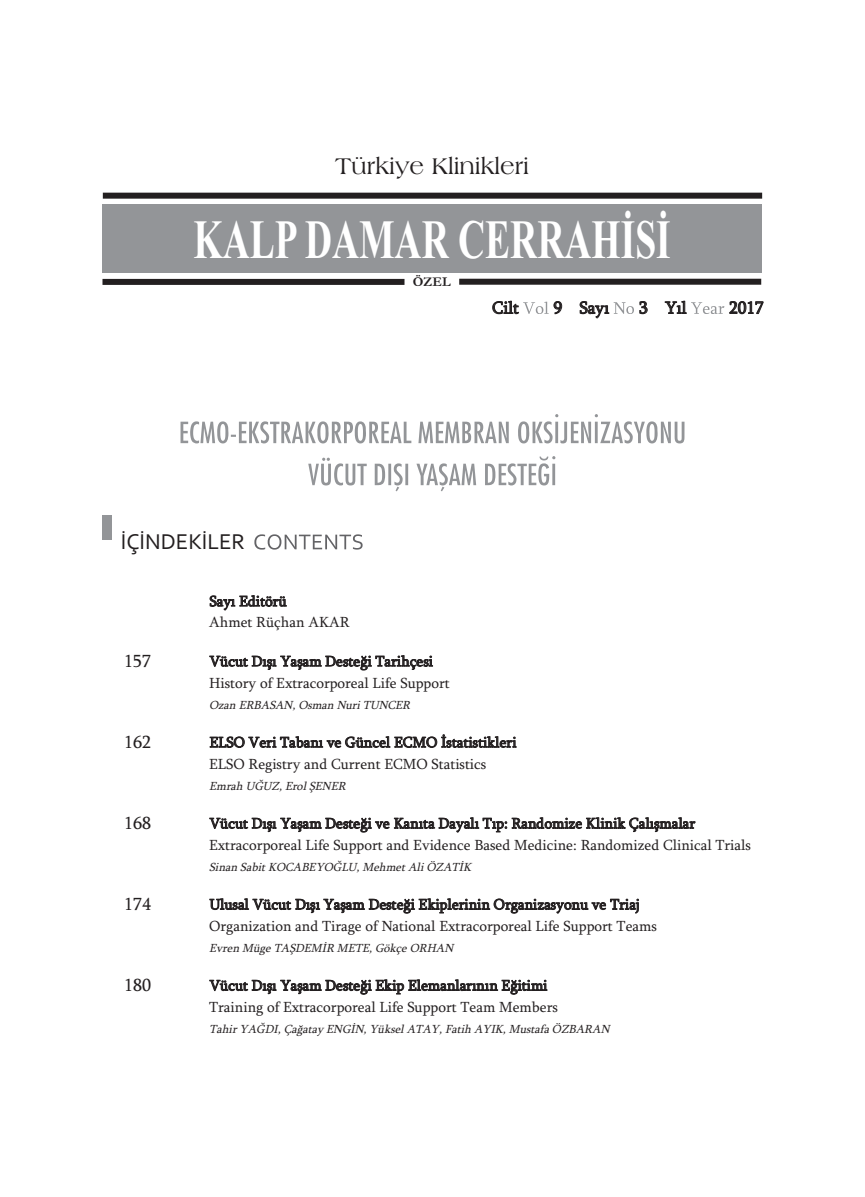
<style>
.page{position:relative;width:865px;height:1197px;background:#fff}
.page>*{position:absolute;margin:0;border:0;box-sizing:border-box;transform-origin:0 0}
.t1{font:700 55.35px "Times New Roman";color:#fff;scale:.68 1}
.t2{font:24px "Americana BT Roman";color:#231f20}
.t3{font:22.5px "Corbel";color:#231f20}
.t4{font:18px "Sylfaen";color:#231f20}
.t5{font:17.25px "Sylfaen";color:#231f20}
.t6{font:15px/21.3px "Sylfaen";color:#231f20}
.t7{font:700 13.5px "Garamond";color:#231f20}
.t8{font:italic 12px "Sylfaen";color:#231f20}
</style>
<div class="page">
<svg style="left:254px;top:534px;width:108px;height:15px"></svg>
<div style="left:103px;top:514px;width:9px;height:25px;background:#939598"></div>
<div style="left:102px;top:204px;width:660px;height:68px;background:#939598"></div>
<div style="left:103px;top:193px;width:659px;height:6px;background:#231f20"></div>
<div style="left:102px;top:279px;width:302px;height:6px;background:#231f20"></div>
<div style="left:459px;top:279px;width:302px;height:6px;background:#231f20"></div>
<svg style="left:523px;top:301px;width:26px;height:13px"></svg>
<svg style="left:613px;top:302px;width:21px;height:12px"></svg>
<svg style="left:691px;top:302px;width:33px;height:12px"></svg>
<svg style="left:180px;top:421px;width:173px;height:22px"></svg>
<svg style="left:308px;top:457px;width:164px;height:34px"></svg>
<h2 class="t2" style="left:335px;top:152px;width:195px">Türkiye Klinikleri</h2>
<h1 class="t1" style="left:193px;top:207px;width:703px">KALP DAMAR CERRAHİSİ</h1>
<p class="t7" style="left:413px;top:274px;width:39px">ÖZEL</p>
<p class="t5" style="left:492px;top:297px;width:28px">Cilt</p>
<p class="t5" style="left:553px;top:297px;width:57px">9 Sayı</p>
<p class="t5" style="left:639px;top:297px;width:49px">3 Yıl</p>
<p class="t5" style="left:729px;top:297px;width:36px">2017</p>
<h3 class="t3" style="left:121px;top:528px;width:126px">İÇİNDEKİLER</h3>
<p class="t6" style="left:209px;top:590px;width:142px">Sayı Editörü<br>Ahmet Rüçhan AKAR</p>
<p class="t4" style="left:124px;top:649px;width:28px">157</p>
<p class="t6" style="left:209px;top:650px;width:242px">Vücut Dışı Yaşam Desteği Tarihçesi<br>History of Extracorporeal Life Support</p>
<p class="t8" style="left:209px;top:697px;width:206px">Ozan ERBASAN, Osman Nuri TUNCER</p>
<p class="t4" style="left:124px;top:730px;width:28px">162</p>
<p class="t6" style="left:209px;top:731px;width:309px">ELSO Veri Tabanı ve Güncel ECMO İstatistikleri<br>ELSO Registry and Current ECMO Statistics</p>
<p class="t8" style="left:209px;top:778px;width:141px">Emrah UĞUZ, Erol ŞENER</p>
<p class="t4" style="left:124px;top:811px;width:28px">168</p>
<p class="t6" style="left:209px;top:812px;width:543px">Vücut Dışı Yaşam Desteği ve Kanıta Dayalı Tıp: Randomize Klinik Çalışmalar<br>Extracorporeal Life Support and Evidence Based Medicine: Randomized Clinical Trials</p>
<p class="t8" style="left:209px;top:859px;width:267px">Sinan Sabit KOCABEYOĞLU, Mehmet Ali ÖZATİK</p>
<p class="t4" style="left:124px;top:892px;width:28px">174</p>
<p class="t6" style="left:209px;top:893px;width:449px">Ulusal Vücut Dışı Yaşam Desteği Ekiplerinin Organizasyonu ve Triaj<br>Organization and Tirage of National Extracorporeal Life Support Teams</p>
<p class="t8" style="left:209px;top:940px;width:249px">Evren Müge TAŞDEMİR METE, Gökçe ORHAN</p>
<p class="t4" style="left:124px;top:973px;width:28px">180</p>
<p class="t6" style="left:209px;top:974px;width:350px">Vücut Dışı Yaşam Desteği Ekip Elemanlarının Eğitimi<br>Training of Extracorporeal Life Support Team Members</p>
<p class="t8" style="left:209px;top:1021px;width:405px">Tahir YAĞDI, Çağatay ENGİN, Yüksel ATAY, Fatih AYIK, Mustafa ÖZBARAN</p>
</div>
